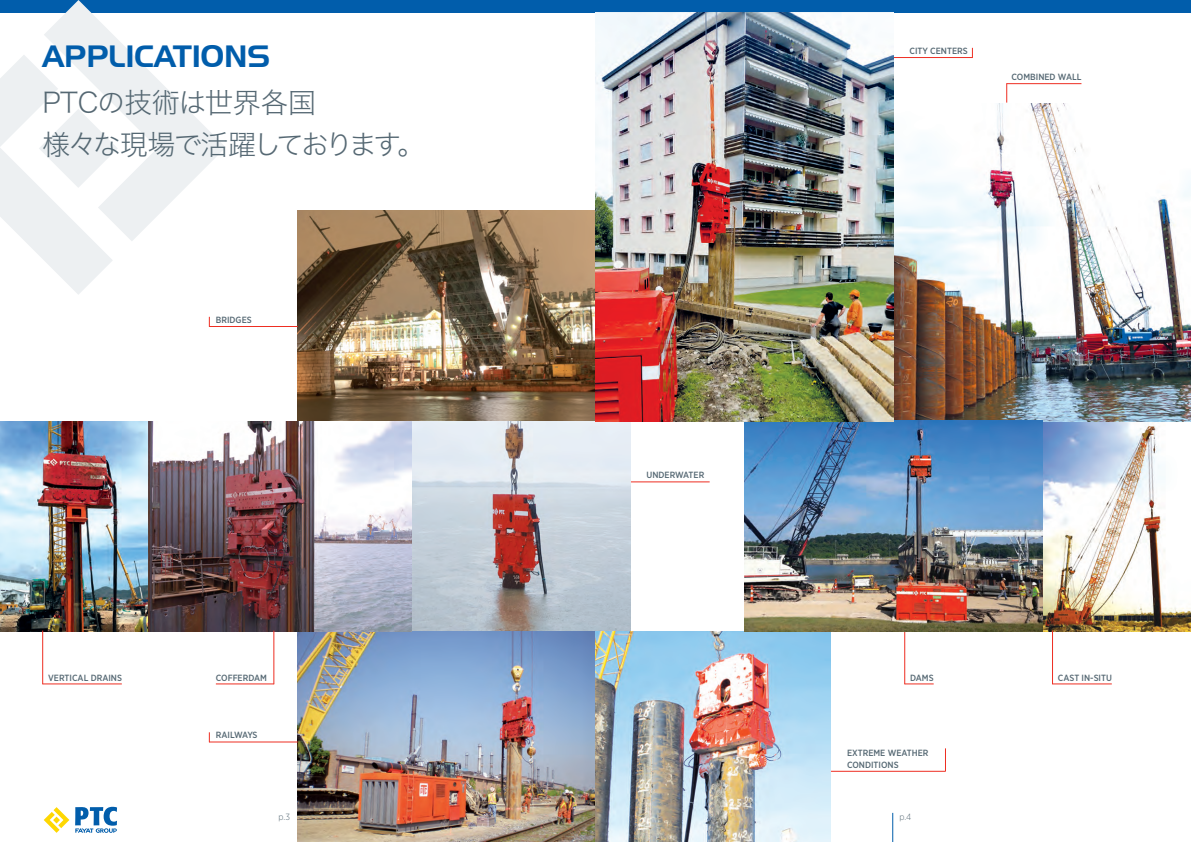
<style>
.page{position:relative;width:1191px;height:842px;background:#fff}
.page>*{position:absolute;margin:0;border:0;box-sizing:border-box;transform-origin:0 0}
.t1{font:30px "Handel Gothic BT";color:#015dab}
.t2{font:28px "Hiragino Sans W2";letter-spacing:-.095em;color:#556873}
.t3{font:28px "Hiragino Sans W2";letter-spacing:-.01em;color:#556873}
.t4{font:500 9px/12px "Gotham Narrow";color:#556873}
.t5{font:500 9px "Gotham Narrow";letter-spacing:-.025em;color:#556873}
.t6{font:300 9px "Gotham Narrow";color:#556873}
</style>
<div class="page">
<div style="left:0;top:0;width:1191px;height:12px;background:#015dab"></div>
<svg style="left:44px;top:0;width:182px;height:241px"></svg>
<svg style="left:0;top:55px;width:118px;height:240px"></svg>
<hr style="left:821px;top:771px;width:124px;height:1px;background:#ee2e22">
<svg style="left:945px;top:748px;width:1px;height:23px"></svg>
<hr style="left:621px;top:482px;width:88px;height:1px;background:#ee2e22">
<img style="left:0;top:421px;width:630px;height:210px">
<img style="left:298px;top:631px;width:533px;height:211px">
<img style="left:744px;top:421px;width:447px;height:210px">
<img style="left:893px;top:103px;width:298px;height:318px">
<img style="left:298px;top:210px;width:297px;height:211px">
<svg style="left:904px;top:684px;width:29px;height:1px"></svg>
<hr style="left:1052px;top:684px;width:59px;height:1px;background:#ee2e22">
<hr style="left:904px;top:631px;width:1px;height:53px;background:#ee2e22">
<hr style="left:1052px;top:631px;width:1px;height:53px;background:#ee2e22">
<hr style="left:42px;top:684px;width:80px;height:1px;background:#ee2e22">
<hr style="left:216px;top:684px;width:58px;height:1px;background:#ee2e22">
<hr style="left:42px;top:631px;width:1px;height:53px;background:#ee2e22">
<hr style="left:274px;top:631px;width:1px;height:53px;background:#ee2e22">
<hr style="left:884px;top:57px;width:88px;height:1px;background:#ee2e22">
<hr style="left:1006px;top:83px;width:75px;height:1px;background:#ee2e22">
<svg style="left:1006px;top:83px;width:1px;height:20px"></svg>
<img style="left:595px;top:12px;width:298px;height:409px">
<hr style="left:209px;top:326px;width:89px;height:1px;background:#ee2e22">
<hr style="left:209px;top:742px;width:89px;height:1px;background:#ee2e22">
<svg style="left:892px;top:813px;width:1px;height:29px"></svg>
<svg style="left:44px;top:807px;width:25px;height:26px"></svg>
<svg style="left:75px;top:807px;width:42px;height:26px"></svg>
<p class="t1" style="left:42px;top:38px;width:229px">APPLICATIONS</p>
<p class="t3" style="left:42px;top:77px;width:275px">PTCの技術は世界各国</p>
<p class="t2" style="left:42px;top:119px;width:384px">様々な現場で活躍しております。</p>
<p class="t4" style="left:216px;top:314px;width:37px">BRIDGES</p>
<p class="t4" style="left:646px;top:469px;width:59px">UNDERWATER</p>
<p class="t4" style="left:909px;top:45px;width:60px">CITY CENTERS</p>
<p class="t4" style="left:1011px;top:71px;width:71px">COMBINED WALL</p>
<p class="t4" style="left:48px;top:671px;width:75px">VERTICAL DRAINS</p>
<p class="t4" style="left:216px;top:671px;width:53px">COFFERDAM</p>
<p class="t4" style="left:910px;top:671px;width:25px">DAMS</p>
<p class="t4" style="left:1058px;top:671px;width:55px">CAST IN-SITU</p>
<p class="t5" style="left:216px;top:729px;width:43px">RAILWAYS</p>
<p class="t4" style="left:847px;top:746px;width:83px">EXTREME WEATHER<br>CONDITIONS</p>
<p class="t6" style="left:279px;top:811px;width:13px">p.3</p>
<p class="t6" style="left:899px;top:811px;width:13px">p.4</p>
</div>
